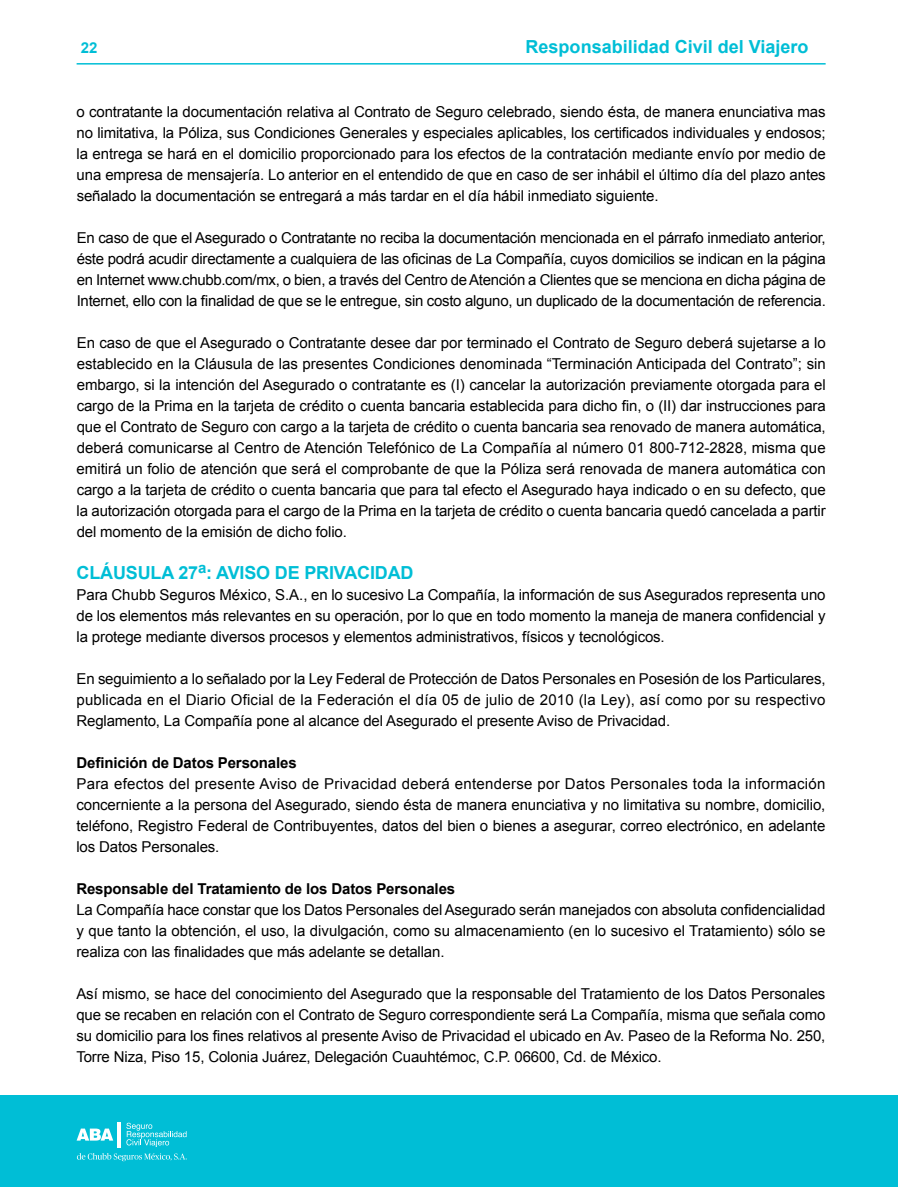
<style>
.page{position:relative;width:898px;height:1187px;background:#fff}
.page>*{position:absolute;margin:0;border:0;box-sizing:border-box;transform-origin:0 0}
.t1{font:700 18px "Arial";color:#00bed6}
.t2{font:15px/21px "Arial";letter-spacing:-.01em;color:#000;text-align:justify}
.t3{font:700 15px "Arial";letter-spacing:-.01em;color:#000}
.t4{font:700 15px "Arial";color:#00bed6}
</style>
<div class="page">
<hr style="left:77px;top:63px;width:748px;height:2px;background:#00bed6">
<div style="left:0;top:1095px;width:897px;height:91px;background:#00bed6"></div>
<svg style="left:126px;top:1122px;width:60px;height:24px"></svg>
<svg style="left:77px;top:1128px;width:36px;height:12px"></svg>
<hr style="left:117px;top:1121px;width:4px;height:26px;background:#fff">
<svg style="left:77px;top:1153px;width:110px;height:7px"></svg>
<p class="t4" style="left:81px;top:38px;width:18px">22</p>
<p class="t1" style="left:525px;top:34px;width:284px">Responsabilidad Civil del Viajero</p>
<p class="t2" style="left:77px;top:101px;width:750px">o contratante la documentación relativa al Contrato de Seguro celebrado, siendo ésta, de manera enunciativa mas no limitativa, la Póliza, sus Condiciones Generales y especiales aplicables, los certificados individuales y endosos; la entrega se hará en el domicilio proporcionado para los efectos de la contratación mediante envío por medio de una empresa de mensajería. Lo anterior en el entendido de que en caso de ser inhábil el último día del plazo antes señalado la documentación se entregará a más tardar en el día hábil inmediato siguiente.</p>
<p class="t2" style="left:77px;top:227px;width:750px">En caso de que el Asegurado o Contratante no reciba la documentación mencionada en el párrafo inmediato anterior, éste podrá acudir directamente a cualquiera de las oficinas de La Compañía, cuyos domicilios se indican en la página en Internet www.chubb.com/mx, o bien, a través del Centro de Atención a Clientes que se menciona en dicha página de Internet, ello con la finalidad de que se le entregue, sin costo alguno, un duplicado de la documentación de referencia.</p>
<p class="t2" style="left:77px;top:332px;width:750px">En caso de que el Asegurado o Contratante desee dar por terminado el Contrato de Seguro deberá sujetarse a lo establecido en la Cláusula de las presentes Condiciones denominada “Terminación Anticipada del Contrato”; sin embargo, si la intención del Asegurado o contratante es (I) cancelar la autorización previamente otorgada para el cargo de la Prima en la tarjeta de crédito o cuenta bancaria establecida para dicho fin, o (II) dar instrucciones para que el Contrato de Seguro con cargo a la tarjeta de crédito o cuenta bancaria sea renovado de manera automática, deberá comunicarse al Centro de Atención Telefónico de La Compañía al número 01 800-712-2828, misma que emitirá un folio de atención que será el comprobante de que la Póliza será renovada de manera automática con cargo a la tarjeta de crédito o cuenta bancaria que para tal efecto el Asegurado haya indicado o en su defecto, que la autorización otorgada para el cargo de la Prima en la tarjeta de crédito o cuenta bancaria quedó cancelada a partir del momento de la emisión de dicho folio.</p>
<p class="t1" style="left:77px;top:560px;width:338px">CLÁUSULA 27<sup>a</sup>: AVISO DE PRIVACIDAD</p>
<p class="t2" style="left:76px;top:584px;width:750px">Para Chubb Seguros México, S.A., en lo sucesivo La Compañía, la información de sus Asegurados representa uno de los elementos más relevantes en su operación, por lo que en todo momento la maneja de manera confidencial y la protege mediante diversos procesos y elementos administrativos, físicos y tecnológicos.</p>
<p class="t2" style="left:76px;top:668px;width:750px">En seguimiento a lo señalado por la Ley Federal de Protección de Datos Personales en Posesión de los Particulares, publicada en el Diario Oficial de la Federación el día 05 de julio de 2010 (la Ley), así como por su respectivo Reglamento, La Compañía pone al alcance del Asegurado el presente Aviso de Privacidad.</p>
<p class="t3" style="left:76px;top:752px;width:222px">Definición de Datos Personales</p>
<p class="t2" style="left:76px;top:773px;width:750px">Para efectos del presente Aviso de Privacidad deberá entenderse por Datos Personales toda la información concerniente a la persona del Asegurado, siendo ésta de manera enunciativa y no limitativa su nombre, domicilio, teléfono, Registro Federal de Contribuyentes, datos del bien o bienes a asegurar, correo electrónico, en adelante los Datos Personales.</p>
<p class="t3" style="left:76px;top:878px;width:380px">Responsable del Tratamiento de los Datos Personales</p>
<p class="t2" style="left:76px;top:899px;width:750px">La Compañía hace constar que los Datos Personales del Asegurado serán manejados con absoluta confidencialidad y que tanto la obtención, el uso, la divulgación, como su almacenamiento (en lo sucesivo el Tratamiento) sólo se realiza con las finalidades que más adelante se detallan.</p>
<p class="t2" style="left:76px;top:983px;width:750px">Así mismo, se hace del conocimiento del Asegurado que la responsable del Tratamiento de los Datos Personales que se recaben en relación con el Contrato de Seguro correspondiente será La Compañía, misma que señala como su domicilio para los fines relativos al presente Aviso de Privacidad el ubicado en Av. Paseo de la Reforma No. 250, Torre Niza, Piso 15, Colonia Juárez, Delegación Cuauhtémoc, C.P. 06600, Cd. de México.</p>
</div>
